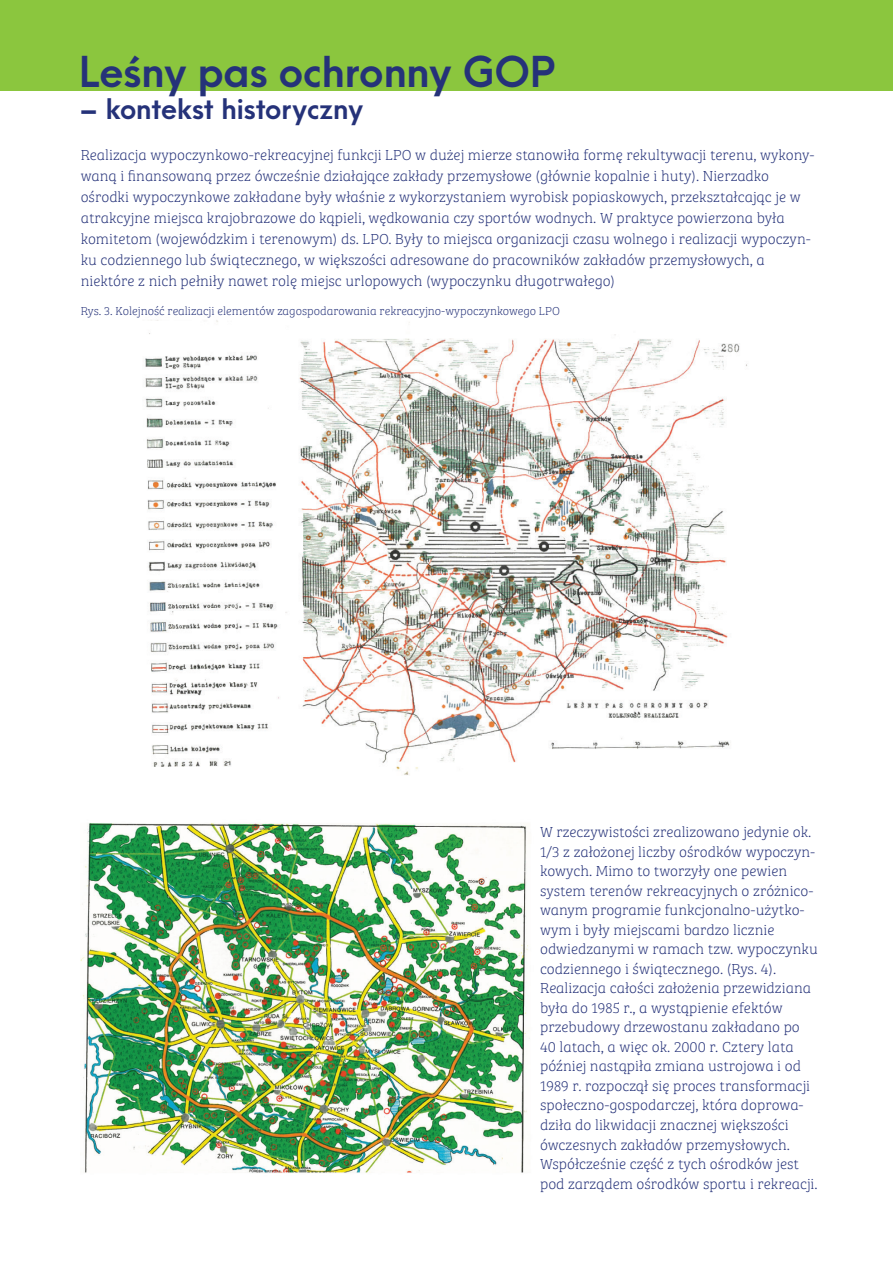
<style>
.page{position:relative;width:893px;height:1263px;background:#fff}
.page>*{position:absolute;margin:0;border:0;box-sizing:border-box;transform-origin:0 0}
.t1{font:700 40.5px "Arca Majora 3";color:#253279}
.t2{font:700 27px "Arca Majora 3";color:#253279}
.t3{font:100 15px/19.5px "Bree Serif";color:#253279}
.t4{font:100 12px "Bree Serif";color:#253279}
</style>
<div class="page">
<div style="left:0;top:0;width:892px;height:90px;background:#8bc63e"></div>
<img style="left:145px;top:320px;width:602px;height:455px">
<img style="left:81px;top:823px;width:449px;height:350px">
<h1 class="t1" style="left:79px;top:36px;width:477px">Leśny pas ochronny GOP</h1>
<h2 class="t2" style="left:79px;top:85px;width:285px">– kontekst historyczny</h2>
<p class="t3" style="left:81px;top:143px;width:735px;line-height:21px">Realizacja wypoczynkowo-rekreacyjnej funkcji LPO w dużej mierze stanowiła formę rekultywacji terenu, wykony&shy;waną i finansowaną przez ówcześnie działające zakłady przemysłowe (głównie kopalnie i huty). Nierzadko ośrodki wypoczynkowe zakładane były właśnie z wykorzystaniem wyrobisk popiaskowych, przekształcając je w atrakcyjne miejsca krajobrazowe do kąpieli, wędkowania czy sportów wodnych. W praktyce powierzona była komitetom (wojewódzkim i terenowym) ds. LPO. Były to miejsca organizacji czasu wolnego i realizacji wypoczyn&shy;ku codziennego lub świątecznego, w większości adresowane do pracowników zakładów przemysłowych, a niektóre z nich pełniły nawet rolę miejsc urlopowych (wypoczynku długotrwałego)</p>
<p class="t4" style="left:81px;top:302px;width:481px">Rys. 3. Kolejność realizacji elementów zagospodarowania rekreacyjno-wypoczynkowego LPO</p>
<p class="t3" style="left:540px;top:822px;width:279px">W rzeczywistości zrealizowano jedynie ok.<br>1/3 z założonej liczby ośrodków wypoczyn&shy;kowych. Mimo to tworzyły one pewien system terenów rekreacyjnych o zróżnico&shy;wanym programie funkcjonalno-użytko&shy;wym i były miejscami bardzo licznie odwiedzanymi w ramach tzw. wypoczynku codziennego i świątecznego. (Rys. 4).<br>Realizacja całości założenia przewidziana była do 1985 r., a wystąpienie efektów przebudowy drzewostanu zakładano po 40 latach, a więc ok. 2000 r. Cztery lata później nastąpiła zmiana ustrojowa i od 1989 r. rozpoczął się proces transformacji społeczno-gospodarczej, która doprowa&shy;dziła do likwidacji znacznej większości ówczesnych zakładów przemysłowych.<br>Współcześnie część z tych ośrodków jest pod zarządem ośrodków sportu i rekreacji.</p>
</div>
